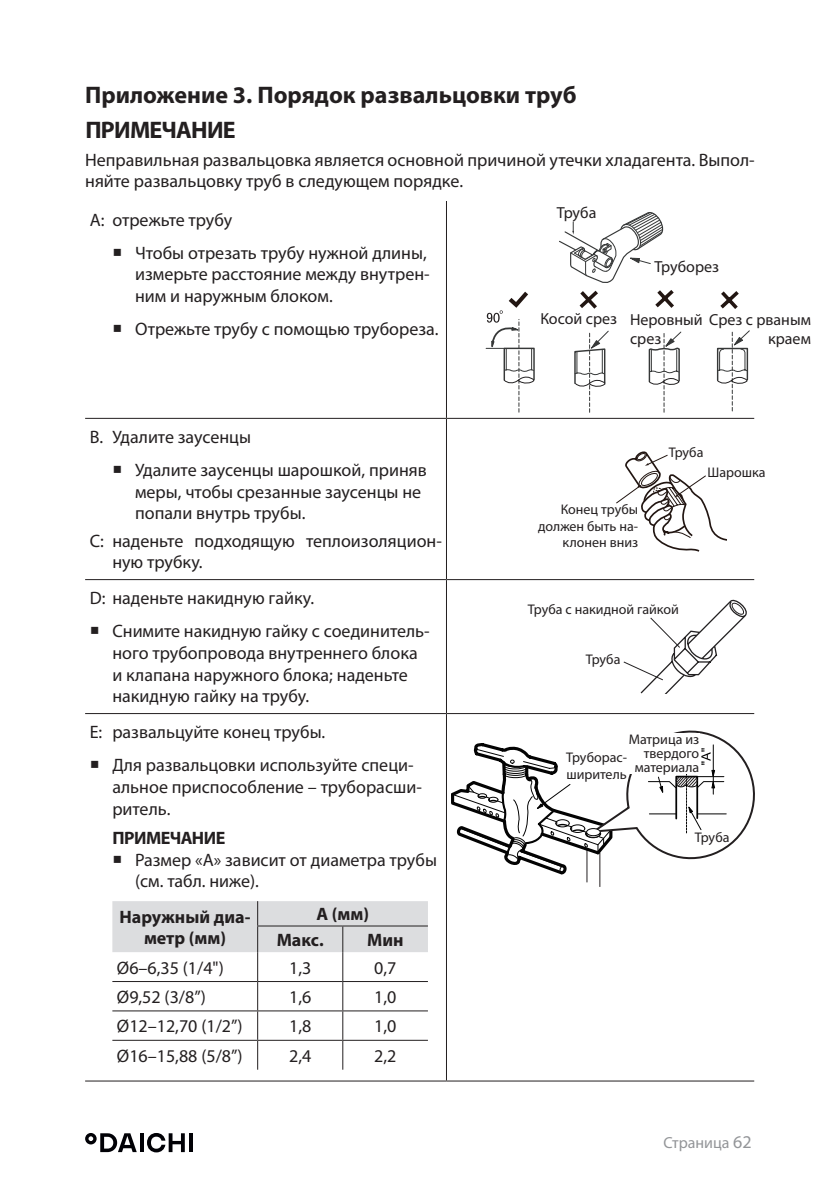
<style>
.page{position:relative;width:840px;height:1191px;background:#fff}
.page>*{position:absolute;margin:0;border:0;box-sizing:border-box;transform-origin:0 0}
.Подазголовок{font:700 24px "Myriad Pro";color:#231f20}
.Примечание{font:700 24px "Myriad Pro";letter-spacing:-.03em;color:#231f20}
.Текст{font:18px/21.6px "Myriad Pro";color:#231f20}
.Нумерация{font:18px/21.6px "Myriad Pro";color:#231f20}
.Таблица{font:18px "Myriad Pro";color:#231f20}
.Таблица_верх{font:700 18px/21.6px "Myriad Pro";color:#231f20;text-align:center}
.Внимание{font:700 18px "Myriad Pro";letter-spacing:-.03em;color:#231f20}
.На_картинке_8{font:16px/19.2px "Myriad Pro";color:#231f20}
.t1{font:16px "Myriad Pro";color:#939598}
.На_картинке_7{font:14px/16.8px "Myriad Pro";color:#231f20;text-align:right}
.s1{font-size:18px}
</style>
<div class="page">
<hr style="left:140px;top:1133px;width:3px;height:19px;background:#010106">
<hr style="left:189px;top:1133px;width:4px;height:19px;background:#010106">
<svg style="left:147px;top:1133px;width:38px;height:19px"></svg>
<svg style="left:85px;top:1133px;width:52px;height:19px"></svg>
<hr style="left:445px;top:201px;width:1px;height:217px;background:#231f20">
<hr style="left:85px;top:418px;width:361px;height:1px;background:#231f20">
<hr style="left:446px;top:418px;width:307px;height:1px;background:#231f20">
<hr style="left:445px;top:419px;width:1px;height:160px;background:#231f20">
<hr style="left:85px;top:579px;width:361px;height:1px;background:#231f20">
<hr style="left:446px;top:579px;width:307px;height:1px;background:#231f20">
<hr style="left:445px;top:580px;width:1px;height:133px;background:#231f20">
<hr style="left:85px;top:713px;width:361px;height:1px;background:#231f20">
<hr style="left:446px;top:713px;width:307px;height:1px;background:#231f20">
<hr style="left:445px;top:714px;width:1px;height:366px;background:#231f20">
<hr style="left:85px;top:1080px;width:361px;height:1px;background:#231f20">
<hr style="left:446px;top:1080px;width:307px;height:1px;background:#231f20">
<svg style="left:486px;top:212px;width:263px;height:200px"></svg>
<svg style="left:616px;top:451px;width:111px;height:101px"></svg>
<svg style="left:623px;top:600px;width:124px;height:93px"></svg>
<svg style="left:112px;top:901px;width:315px;height:168px"></svg>
<svg style="left:451px;top:730px;width:303px;height:157px"></svg>
<div style="left:586px;top:828px;width:14px;height:7px;background:#fff;border-radius:50%"></div>
<div style="left:586px;top:828px;width:14px;height:8px;border:1px solid #030303;border-radius:50%"></div>
<div style="left:627px;top:733px;width:72px;height:40px;background:#fff"></div>
<p class="Подазголовок" style="left:85px;top:79px;width:492px">Приложение 3. Порядок развальцовки труб</p>
<p class="Примечание" style="left:85px;top:115px;width:152px">ПРИМЕЧАНИЕ</p>
<p class="Текст" style="left:85px;top:149px;width:670px">Неправильная развальцовка является основной причиной утечки хладагента. Выпол&shy;няйте развальцовку труб в следующем порядке.</p>
<p class="Нумерация" style="left:90px;top:209px;width:144px">А: отрежьте трубу</p>
<p class="Текст" style="left:135px;top:242px;width:296px">Чтобы отрезать трубу нужной длины, измерьте расстояние между внутрен&shy;ним и наружным блоком.</p>
<p class="Текст" style="left:135px;top:318px;width:305px">Отрежьте трубу с помощью трубореза.</p>
<p class="На_картинке_8" style="left:556px;top:203px;width:41px">Труба</p>
<p class="На_картинке_8" style="left:654px;top:257px;width:66px">Труборез</p>
<p class="На_картинке_8" style="left:540px;top:309px;width:78px">Косой срез</p>
<p class="На_картинке_8" style="left:629px;top:309px;width:182px">Неровный Срез с рваным срез</p>
<p class="На_картинке_8" style="left:767px;top:328px;width:44px">краем</p>
<p class="Нумерация" style="left:90px;top:426px;width:163px">В. Удалите заусенцы</p>
<p class="Текст" style="left:135px;top:459px;width:293px">Удалите заусенцы шарошкой, приняв меры, чтобы срезанные заусенцы не попали внутрь трубы.</p>
<p class="Нумерация" style="left:112px;top:529px;width:331px;text-indent:-23px">С: наденьте подходящую теплоизоляцион&shy;ную трубку.</p>
<p class="Нумерация" style="left:90px;top:587px;width:226px">D: наденьте накидную гайку.</p>
<p class="Текст" style="left:112px;top:620px;width:319px">Снимите накидную гайку с соединитель&shy;ного трубопровода внутреннего блока и клапана наружного блока; наденьте накидную гайку на трубу.</p>
<p class="Нумерация" style="left:90px;top:721px;width:237px">Е: развальцуйте конец трубы.</p>
<p class="Текст" style="left:112px;top:754px;width:311px">Для развальцовки используйте специ&shy;альное приспособление – труборасши&shy;ритель.</p>
<p class="Внимание" style="left:112px;top:826px;width:114px">ПРИМЕЧАНИЕ</p>
<p class="Текст" style="left:135px;top:848px;width:303px">Размер «А» зависит от диаметра трубы (см. табл. ниже).</p>
<p class="Таблица_верх" style="left:119px;top:905px;width:132px">Наружный диа&shy;метр (мм)</p>
<p class="Таблица_верх" style="left:316px;top:903px;width:54px">A (мм)</p>
<p class="Таблица_верх" style="left:276px;top:928px;width:48px">Макс.</p>
<p class="Таблица_верх" style="left:367px;top:928px;width:38px">Мин</p>
<p class="Таблица" style="left:117px;top:956px;width:108px">Ø6–6,35 (1/4")</p>
<p class="Таблица" style="left:289px;top:956px;width:24px">1,3</p>
<p class="Таблица" style="left:374px;top:956px;width:24px">0,7</p>
<p class="Таблица" style="left:117px;top:985px;width:90px">Ø9,52 (3/8”)</p>
<p class="Таблица" style="left:289px;top:985px;width:24px">1,6</p>
<p class="Таблица" style="left:374px;top:985px;width:24px">1,0</p>
<p class="Таблица" style="left:117px;top:1015px;width:127px">Ø12–12,70 (1/2”)</p>
<p class="Таблица" style="left:289px;top:1015px;width:24px">1,8</p>
<p class="Таблица" style="left:374px;top:1015px;width:24px">1,0</p>
<p class="Таблица" style="left:117px;top:1044px;width:127px">Ø16–15,88 (5/8”)</p>
<p class="Таблица" style="left:289px;top:1044px;width:24px">2,4</p>
<p class="Таблица" style="left:374px;top:1044px;width:24px">2,2</p>
<p class="На_картинке_7" style="left:668px;top:444px;width:36px">Труба</p>
<p class="На_картинке_7" style="left:538px;top:500px;width:102px">Конец трубы должен быть на&shy;клонен вниз</p>
<p class="На_картинке_7" style="left:527px;top:601px;width:152px">Труба с накидной гайкой</p>
<p class="На_картинке_7" style="left:585px;top:651px;width:36px">Труба</p>
<p class="На_картинке_7" style="left:707px;top:463px;width:60px">Шарошка</p>
<p class="На_картинке_7" style="left:628px;top:731px;width:72px;line-height:14px">Матрица из твердого материала</p>
<p class="На_картинке_7" style="left:565px;top:749px;width:62px;text-align:left">Труборас&shy;ширитель</p>
<p class="На_картинке_7" style="left:694px;top:829px;width:36px">Труба</p>
<p class="t1" style="left:663px;top:1132px;width:90px">Страница <span class="s1">62</span></p>
</div>
